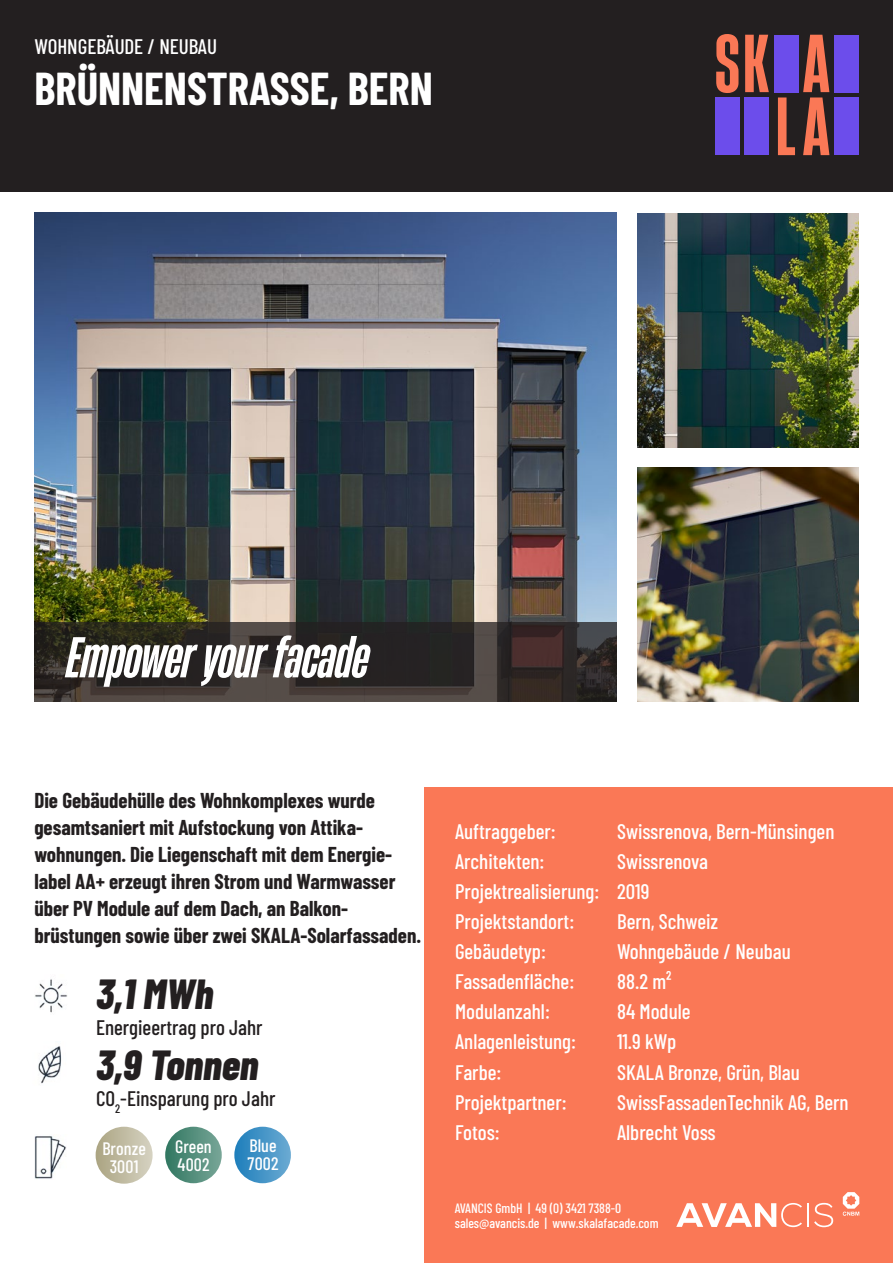
<style>
.page{position:relative;width:893px;height:1263px;background:#fff}
.page>*{position:absolute;margin:0;border:0;box-sizing:border-box;transform-origin:0 0}
.t1{font:italic 700 54px "Heading Now 36";color:#fff}
.t2{font:700 45px "Barlow Condensed";color:#fff}
.t3{font:italic 800 42px/70.2px "Barlow Condensed";color:#231f20}
.t4{font:500 21px/30px "Barlow Condensed";color:#fff}
.t5{font:700 21px/27px "Barlow Condensed";color:#231f20}
.t6{font:500 21px "Barlow Condensed";color:#231f20}
.t7{font:500 18px/18px "Barlow Condensed";letter-spacing:.005em;color:#fff}
.t8{font:500 13.5px/15px "Barlow Condensed";color:#fff}
</style>
<div class="page">
<div style="left:424px;top:788px;width:469px;height:475px;background:#fa7856"></div>
<div style="left:96px;top:1127px;width:57px;height:57px;background:linear-gradient(to right,#aba482,#d8d4c4);border-radius:50%"></div>
<div style="left:0;top:0;width:893px;height:191px;background:#231f20"></div>
<div style="left:234px;top:1127px;width:57px;height:56px;background:linear-gradient(to right,#2080bc,#6aaad2);border-radius:50%"></div>
<img style="left:638px;top:468px;width:221px;height:234px">
<img style="left:34px;top:213px;width:583px;height:409px">
<img style="left:638px;top:213px;width:221px;height:234px">
<img style="left:35px;top:979px;width:32px;height:34px">
<img style="left:38px;top:1046px;width:24px;height:38px">
<img style="left:34px;top:1136px;width:32px;height:43px">
<svg style="left:676px;top:1203px;width:126px;height:24px"></svg>
<hr style="left:807px;top:1203px;width:2px;height:24px;background:#fff">
<svg style="left:814px;top:1203px;width:19px;height:24px"></svg>
<svg style="left:843px;top:1192px;width:16px;height:24px"></svg>
<svg style="left:34px;top:622px;width:583px;height:80px;background:#342e2b"></svg>
<div style="left:165px;top:1127px;width:57px;height:56px;background:linear-gradient(to right,#327862,#79a698);border-radius:50%"></div>
<div style="left:774px;top:35px;width:25px;height:57px;background:#6c4deb"></div>
<div style="left:834px;top:35px;width:24px;height:57px;background:#6c4deb"></div>
<div style="left:715px;top:98px;width:24px;height:57px;background:#6c4deb"></div>
<div style="left:745px;top:98px;width:24px;height:57px;background:#6c4deb"></div>
<div style="left:834px;top:98px;width:24px;height:57px;background:#6c4deb"></div>
<svg style="left:803px;top:35px;width:26px;height:120px"></svg>
<svg style="left:778px;top:97px;width:17px;height:58px"></svg>
<svg style="left:745px;top:35px;width:24px;height:57px"></svg>
<svg style="left:716px;top:34px;width:22px;height:59px"></svg>
<p class="t4" style="left:34px;top:30px;width:184px">WOHNGEBÄUDE / NEUBAU</p>
<h2 class="t2" style="left:34px;top:56px;width:400px">BRÜNNENSTRASSE, BERN</h2>
<h1 class="t1" style="left:67px;top:620px;width:304px">Empower your facade</h1>
<p class="t5" style="left:34px;top:786px;width:388px">Die Gebäudehülle des Wohnkomplexes wurde gesamtsaniert mit Aufstockung von Attika&shy;wohnungen. Die Liegenschaft mit dem Energie&shy;label AA+ erzeugt ihren Strom und Warmwasser über PV Module auf dem Dach, an Balkon&shy;brüstungen sowie über zwei SKALA-Solarfassaden.</p>
<h3 class="t3" style="left:96px;top:957px;width:164px">3,1 MWh<br>3,9 Tonnen</h3>
<p class="t6" style="left:96px;top:1013px;width:168px">Energieertrag pro Jahr</p>
<p class="t6" style="left:96px;top:1084px;width:181px">CO<sub>2</sub>-Einsparung pro Jahr</p>
<p class="t7" style="left:102px;top:1138px;width:45px;text-align:center">Bronze<br>3001</p>
<p class="t7" style="left:248px;top:1135px;width:32px">Blue<br>7002</p>
<p class="t7" style="left:175px;top:1136px;width:38px">Green<br>4002</p>
<p class="t4" style="left:455px;top:815px;width:102px">Auftraggeber:</p>
<p class="t4" style="left:617px;top:815px;width:219px">Swissrenova, Bern-Münsingen</p>
<p class="t4" style="left:455px;top:845px;width:91px">Architekten:</p>
<p class="t4" style="left:455px;top:845px;width:255px;text-indent:162px">Swissrenova<br>Projektrealisierung: 2019<br>Projektstandort:</p>
<p class="t4" style="left:617px;top:905px;width:103px">Bern, Schweiz</p>
<p class="t4" style="left:455px;top:935px;width:92px">Gebäudetyp:</p>
<p class="t4" style="left:617px;top:935px;width:175px">Wohngebäude / Neubau</p>
<p class="t4" style="left:455px;top:965px;width:121px">Fassadenfläche:</p>
<p class="t4" style="left:617px;top:965px;width:56px">88.2 m²</p>
<p class="t4" style="left:455px;top:995px;width:96px">Modulanzahl:</p>
<p class="t4" style="left:617px;top:995px;width:75px">84 Module</p>
<p class="t4" style="left:455px;top:1025px;width:122px">Anlagenleistung:</p>
<p class="t4" style="left:617px;top:1025px;width:61px">11.9 kWp</p>
<p class="t4" style="left:455px;top:1055px;width:48px">Farbe:</p>
<p class="t4" style="left:617px;top:1055px;width:184px">SKALA Bronze, Grün, Blau</p>
<p class="t4" style="left:455px;top:1085px;width:113px">Projektpartner:</p>
<p class="t4" style="left:617px;top:1085px;width:233px">SwissFassadenTechnik AG, Bern</p>
<p class="t4" style="left:455px;top:1115px;width:46px">Fotos:</p>
<p class="t4" style="left:617px;top:1115px;width:100px">Albrecht Voss</p>
<p class="t8" style="left:455px;top:1200px;width:205px">AVANCIS GmbH | 49 (0) 3421 7388-0 sales@avancis.de | www.skalafacade.com</p>
</div>
